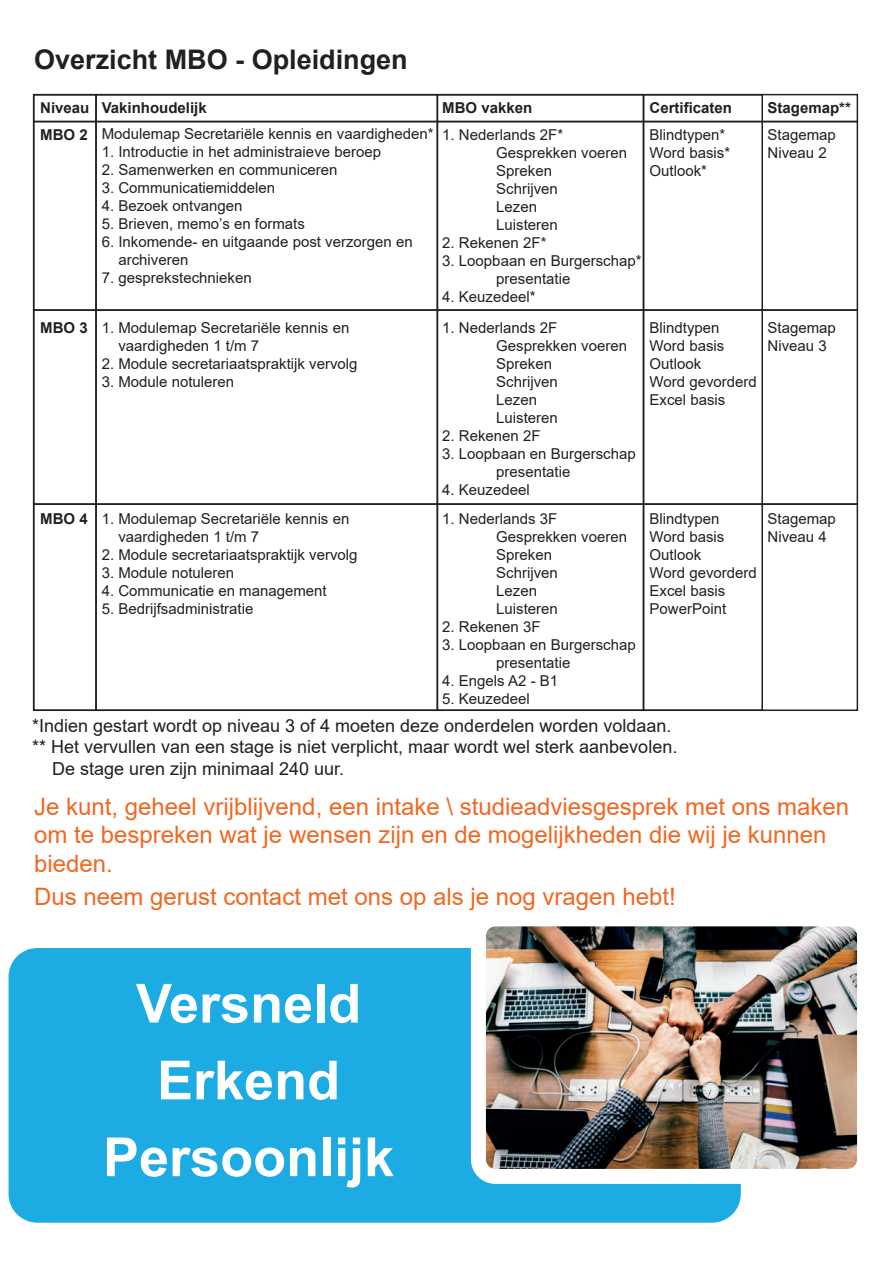
<style>
.page{position:relative;width:893px;height:1263px;background:#fff}
.page>*{position:absolute;margin:0;border:0;box-sizing:border-box;transform-origin:0 0}
.t1{font:700 54px/76.8px "Arial";color:#fff;text-align:center}
.t2{font:700 27px "Arial";color:#231f20}
.t3{font:24px/28.8px "Arial";color:#f06822}
.t4{font:18px "Arial";color:#231f20}
.t5{font:15px/18px "Arial";color:#231f20}
.t6{font:700 15px/26.8px "Arial";color:#231f20}
</style>
<div class="page">
<div style="left:9px;top:948px;width:732px;height:275px;background:#1cabe2;border-radius:29px"></div>
<img style="left:487px;top:927px;width:369px;height:241px">
<div style="left:471px;top:911px;width:401px;height:273px;border:15px solid #fff;border-radius:17px"></div>
<div style="left:33px;top:121px;width:825px;height:190px;border:2px solid #231f20"></div>
<div style="left:33px;top:309px;width:825px;height:196px;border:2px solid #231f20"></div>
<div style="left:33px;top:94px;width:64px;height:617px;border:2px solid #231f20"></div>
<div style="left:95px;top:94px;width:343px;height:617px;border:2px solid #231f20"></div>
<div style="left:437px;top:94px;width:207px;height:617px;border:2px solid #231f20"></div>
<div style="left:643px;top:94px;width:120px;height:617px;border:2px solid #231f20"></div>
<h2 class="t2" style="left:34px;top:41px;width:375px">Overzicht MBO - Opleidingen</h2>
<p class="t6" style="left:40px;top:95px;width:51px">Niveau<br>MBO 2</p>
<p class="t6" style="left:102px;top:95px;width:107px">Vakinhoudelijk</p>
<p class="t5" style="left:102px;top:125px;width:333px">Modulemap Secretariële kennis en vaardigheden*</p>
<p class="t5" style="left:102px;top:143px;width:281px">1. Introductie in het administraieve beroep</p>
<p class="t5" style="left:102px;top:161px;width:237px">2. Samenwerken en communiceren</p>
<p class="t5" style="left:102px;top:179px;width:175px">3. Communicatiemiddelen</p>
<p class="t5" style="left:102px;top:197px;width:142px">4. Bezoek ontvangen</p>
<p class="t5" style="left:102px;top:215px;width:205px">5. Brieven, memo’s en formats</p>
<p class="t5" style="left:118px;top:233px;width:296px;text-indent:-17px">6. Inkomende- en uitgaande post verzorgen en archiveren</p>
<p class="t5" style="left:102px;top:269px;width:152px">7. gesprekstechnieken</p>
<p class="t5" style="left:118px;top:318px;width:232px;text-indent:-17px">1. Modulemap Secretariële kennis en vaardigheden 1 t/m 7</p>
<p class="t5" style="left:102px;top:354px;width:257px">2. Module secretariaatspraktijk vervolg</p>
<p class="t5" style="left:102px;top:372px;width:134px">3. Module notuleren</p>
<p class="t6" style="left:40px;top:314px;width:49px">MBO 3</p>
<p class="t6" style="left:40px;top:506px;width:49px">MBO 4</p>
<p class="t5" style="left:118px;top:510px;width:232px;text-indent:-17px">1. Modulemap Secretariële kennis en vaardigheden 1 t/m 7</p>
<p class="t5" style="left:102px;top:546px;width:257px">2. Module secretariaatspraktijk vervolg</p>
<p class="t5" style="left:102px;top:564px;width:134px">3. Module notuleren</p>
<p class="t5" style="left:102px;top:582px;width:227px">4. Communicatie en management</p>
<p class="t5" style="left:102px;top:600px;width:153px">5. Bedrijfsadministratie</p>
<p class="t6" style="left:442px;top:95px;width:92px">MBO vakken</p>
<p class="t5" style="left:496px;top:126px;width:132px;text-indent:-54px">1. Nederlands 2F*<br>Gesprekken voeren<br>Spreken<br>Schrijven<br>Lezen<br>Luisteren</p>
<p class="t5" style="left:442px;top:234px;width:106px">2. Rekenen 2F*</p>
<p class="t5" style="left:496px;top:252px;width:147px;text-indent:-54px">3. Loopbaan en Burgerschap* presentatie</p>
<p class="t5" style="left:442px;top:288px;width:95px">4. Keuzedeel*</p>
<p class="t5" style="left:496px;top:318px;width:132px;text-indent:-54px">1. Nederlands 2F<br>Gesprekken voeren<br>Spreken<br>Schrijven<br>Lezen<br>Luisteren</p>
<p class="t5" style="left:442px;top:426px;width:100px">2. Rekenen 2F</p>
<p class="t5" style="left:496px;top:444px;width:141px;text-indent:-54px">3. Loopbaan en Burgerschap presentatie</p>
<p class="t5" style="left:442px;top:480px;width:89px">4. Keuzedeel</p>
<p class="t5" style="left:496px;top:510px;width:132px;text-indent:-54px">1. Nederlands 3F<br>Gesprekken voeren<br>Spreken<br>Schrijven<br>Lezen<br>Luisteren</p>
<p class="t5" style="left:442px;top:618px;width:100px">2. Rekenen 3F</p>
<p class="t5" style="left:496px;top:636px;width:141px;text-indent:-54px">3. Loopbaan en Burgerschap presentatie</p>
<p class="t5" style="left:442px;top:672px;width:117px">4. Engels A2 - B1</p>
<p class="t5" style="left:442px;top:690px;width:89px">5. Keuzedeel</p>
<p class="t6" style="left:650px;top:95px;width:84px">Certificaten</p>
<p class="t5" style="left:650px;top:126px;width:82px">Blindtypen*<br>Word basis*<br>Outlook*</p>
<p class="t5" style="left:650px;top:318px;width:109px">Blindtypen<br>Word basis<br>Outlook<br>Word gevorderd<br>Excel basis</p>
<p class="t5" style="left:650px;top:510px;width:109px">Blindtypen<br>Word basis<br>Outlook<br>Word gevorderd<br>Excel basis<br>PowerPoint</p>
<p class="t4" style="left:32px;top:713px;width:641px">*Indien gestart wordt op niveau 3 of 4 moeten deze onderdelen worden voldaan.</p>
<p class="t4" style="left:32px;top:734px;width:647px">** Het vervullen van een stage is niet verplicht, maar wordt wel sterk aanbevolen.</p>
<p class="t4" style="left:52px;top:756px;width:294px">De stage uren zijn minimaal 240 uur.</p>
<p class="t6" style="left:767px;top:95px;width:85px">Stagemap**</p>
<p class="t5" style="left:767px;top:126px;width:70px">Stagemap<br>Niveau 2</p>
<p class="t5" style="left:767px;top:318px;width:70px">Stagemap<br>Niveau 3</p>
<p class="t5" style="left:767px;top:510px;width:70px">Stagemap<br>Niveau 4</p>
<h3 class="t3" style="left:34px;top:792px;width:817px">Je kunt, geheel vrijblijvend, een intake \ studieadviesgesprek met ons maken om te bespreken wat je wensen zijn en de mogelijkheden die wij je kunnen bieden.</h3>
<h3 class="t3" style="left:34px;top:882px;width:643px">Dus neem gerust contact met ons op als je nog vragen hebt!</h3>
<h1 class="t1" style="left:103px;top:966px;width:293px">Versneld<br>Erkend<br>Persoonlijk</h1>
</div>
